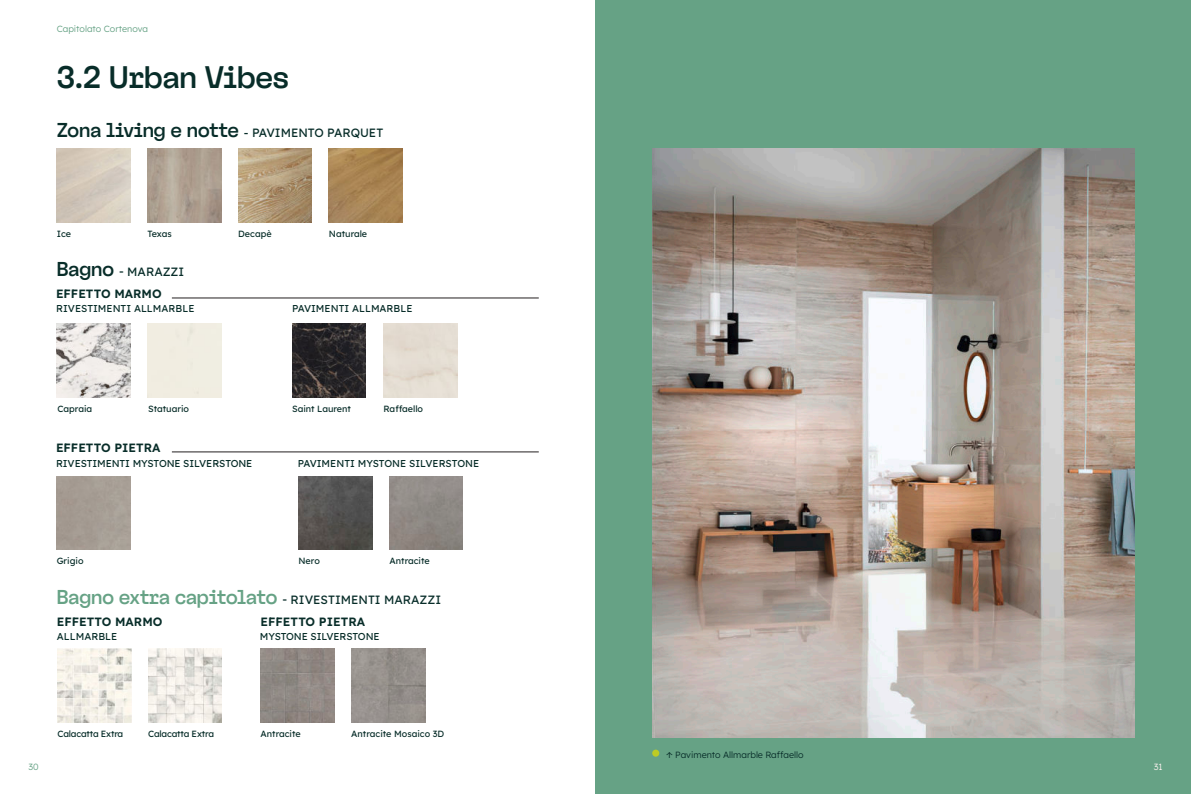
<style>
.page{position:relative;width:1191px;height:794px;background:#fff}
.page>*{position:absolute;margin:0;border:0;box-sizing:border-box;transform-origin:0 0}
.t1{font:31px "Nagel VF";color:#082d29}
.t2{font:20px "Nagel VF";letter-spacing:-.01em;color:#66a285}
.t3{font:12px "Lexend";color:#082d29}
.t4{font:10px "Lexend";color:#082d29}
.t5{font:9px "Lexend";color:#082d29}
.t6{font:300 9px "Lexend";color:#082d29}
.t7{font:9px "Lexend";letter-spacing:-.02em;color:#082d29}
.t8{font:300 9px "Lexend";color:#66a285}
.t9{font:300 9px "Lexend";color:#fdf3f1}
.s1{font-family:"Nagel VF";font-size:20px}
.s2{font-family:"Lexend";font-size:12px;color:#082d29}
.s3{font-family:"Work Sans";font-weight:400}
</style>
<div class="page">
<div style="left:595px;top:0;width:596px;height:794px;background:#66a285"></div>
<img style="left:652px;top:149px;width:482px;height:588px">
<div style="left:652px;top:749px;width:7px;height:7px;background:#bdcb24;border-radius:50%"></div>
<img style="left:260px;top:648px;width:74px;height:74px">
<img style="left:351px;top:648px;width:74px;height:74px">
<img style="left:57px;top:648px;width:74px;height:74px">
<img style="left:148px;top:648px;width:74px;height:74px">
<img style="left:147px;top:149px;width:74px;height:74px">
<img style="left:238px;top:149px;width:74px;height:74px">
<img style="left:329px;top:149px;width:74px;height:74px">
<img style="left:298px;top:476px;width:74px;height:74px">
<hr style="left:172px;top:452px;width:367px;height:1px;background:#231f20">
<img style="left:57px;top:323px;width:73px;height:74px">
<img style="left:292px;top:323px;width:74px;height:74px">
<hr style="left:172px;top:298px;width:367px;height:1px;background:#231f20">
<p class="t8" style="left:57px;top:25px;width:93px">Capitolato Cortenova</p>
<h1 class="t1" style="left:57px;top:61px;width:234px">3.2 Urban Vibes</h1>
<p class="t3" style="left:57px;top:127px;width:328px"><span class="s1">Zona living e notte</span> - PAVIMENTO PARQUET</p>
<p class="t5" style="left:57px;top:230px;width:16px">Ice</p>
<p class="t5" style="left:147px;top:227px;width:26px">Texas</p>
<p class="t5" style="left:238px;top:230px;width:35px">Decapè</p>
<p class="t5" style="left:329px;top:227px;width:40px">Naturale</p>
<p class="t3" style="left:57px;top:263px;width:129px"><span class="s1">Bagno</span> - MARAZZI</p>
<p class="t3" style="left:56px;top:287px;width:107px">EFFETTO MARMO</p>
<p class="t4" style="left:56px;top:301px;width:140px">RIVESTIMENTI ALLMARBLE</p>
<p class="t4" style="left:292px;top:301px;width:122px">PAVIMENTI ALLMARBLE</p>
<p class="t5" style="left:57px;top:405px;width:36px">Capraia</p>
<p class="t5" style="left:148px;top:402px;width:42px">Statuario</p>
<p class="t5" style="left:292px;top:402px;width:60px">Saint Laurent</p>
<p class="t5" style="left:383px;top:402px;width:41px">Raffaello</p>
<p class="t3" style="left:56px;top:441px;width:106px">EFFETTO PIETRA</p>
<p class="t4" style="left:56px;top:456px;width:198px">RIVESTIMENTI MYSTONE SILVERSTONE</p>
<p class="t4" style="left:298px;top:456px;width:183px">PAVIMENTI MYSTONE SILVERSTONE</p>
<p class="t5" style="left:57px;top:557px;width:28px">Grigio</p>
<p class="t5" style="left:298px;top:554px;width:23px">Nero</p>
<p class="t5" style="left:389px;top:557px;width:42px">Antracite</p>
<h2 class="t2" style="left:57px;top:586px;width:386px">Bagno extra capitolato <span class="s2">- RIVESTIMENTI MARAZZI</span></h2>
<p class="t3" style="left:260px;top:614px;width:106px">EFFETTO PIETRA</p>
<p class="t4" style="left:260px;top:629px;width:121px">MYSTONE SILVERSTONE</p>
<p class="t3" style="left:57px;top:614px;width:107px">EFFETTO MARMO</p>
<p class="t4" style="left:57px;top:629px;width:62px">ALLMARBLE</p>
<p class="t7" style="left:57px;top:727px;width:67px">Calacatta Extra</p>
<p class="t7" style="left:148px;top:727px;width:67px">Calacatta Extra</p>
<p class="t5" style="left:260px;top:730px;width:42px">Antracite</p>
<p class="t5" style="left:351px;top:730px;width:94px">Antracite Mosaico 3D</p>
<p class="t6" style="left:666px;top:748px;width:139px"><span class="s3">↑</span> Pavimento Allmarble Raffaello</p>
<p class="t8" style="left:28px;top:760px;width:12px">30</p>
<p class="t9" style="left:1153px;top:763px;width:10px">31</p>
</div>
